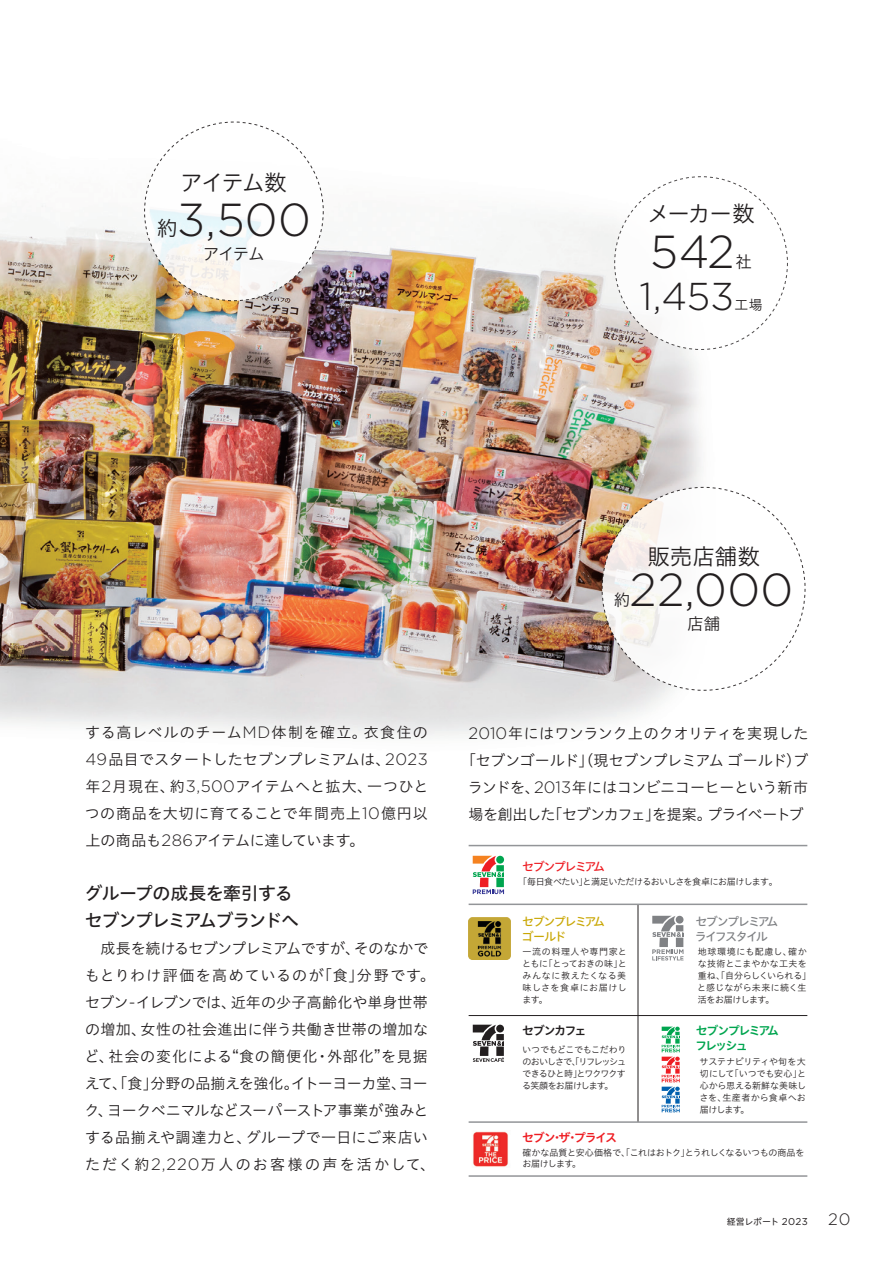
<style>
.page{position:relative;width:893px;height:1263px;background:#fff}
.page>*{position:absolute;margin:0;border:0;box-sizing:border-box;transform-origin:0 0}
.t1{font:300 46.2px "Gotham";letter-spacing:.01em;color:#231f20}
.t2{font:300 38.7px "Gotham";color:#231f20}
.t3{font:22.5px "Hiragino UD Sans Std W3";letter-spacing:-.035em;color:#231f20}
.t4{font:18px/27px "Hiragino UD Sans Std W5";letter-spacing:-.06em;color:#231f20}
.t5{font:16.5px "Hiragino UD Sans Std W3";letter-spacing:-.07em;color:#231f20}
.t6{font:15px/27px "Hiragino UD Sans Std W3";color:#231f20;text-align:justify}
.t7{font:15px/27px "Hiragino UD Sans Std W3";letter-spacing:-.03em;color:#231f20;text-align:center}
.t8{font:13.8px "Hiragino UD Sans Std W3";color:#231f20}
.t9{font:12px/15px "Hiragino UD Sans Std W5";letter-spacing:-.145em;color:#808285}
.t10{font:12px/15px "Hiragino UD Sans Std W6";letter-spacing:-.155em;color:#00a54f}
.t11{font:12px/15px "Hiragino UD Sans Std W5";letter-spacing:-.135em;color:#c9a705}
.t12{font:12px "Hiragino UD Sans Std W6";letter-spacing:-.13em;color:#ee1d23}
.t13{font:12px "Hiragino UD Sans Std W5";letter-spacing:-.14em;color:#ee1d23}
.t14{font:12px "Hiragino UD Sans Std W6";letter-spacing:-.13em;color:#231f20}
.t15{font:9px/12px "Hiragino UD Sans Std W3";letter-spacing:-.03em;color:#231f20;text-align:justify}
.t16{font:9px/12px "Hiragino UD Sans Std W3";letter-spacing:.005em;color:#231f20}
.t17{font:9px "Hiragino UD Sans Std W3";letter-spacing:-.055em;color:#231f20}
.t18{font:9px "Hiragino UD Sans Std W4";letter-spacing:-.02em;color:#231f20}
.s1{font-family:"Hiragino UD Sans Std W3";font-weight:400;font-size:21px}
.s2{font-family:"Gotham";font-weight:300;font-size:16.5px}
.s3{font-family:"Gotham";font-size:9.9px}
</style>
<div class="page">
<img style="left:0;top:121px;width:716px;height:616px">
<img style="left:473px;top:1131px;width:35px;height:36px">
<svg style="left:473px;top:856px;width:31px;height:38px"></svg>
<svg style="left:473px;top:1025px;width:31px;height:37px"></svg>
<svg style="left:652px;top:916px;width:31px;height:44px"></svg>
<img style="left:469px;top:918px;width:42px;height:42px">
<svg style="left:662px;top:1027px;width:18px;height:85px"></svg>
<hr style="left:469px;top:1015px;width:338px;height:1px;background:#231f20">
<hr style="left:638px;top:904px;width:1px;height:218px;background:#231f20">
<svg style="left:145px;top:122px;width:178px;height:179px"></svg>
<div style="left:615px;top:177px;width:172px;height:172px;background:#fff;border-radius:50%"></div>
<div style="left:602px;top:487px;width:203px;height:203px;background:#fff;border-radius:50%"></div>
<hr style="left:469px;top:845px;width:338px;height:1px;background:#939598">
<hr style="left:469px;top:1175px;width:338px;height:2px;background:#939598">
<hr style="left:469px;top:903px;width:338px;height:2px;background:#939598">
<hr style="left:469px;top:1121px;width:338px;height:2px;background:#939598">
<h3 class="t3" style="left:180px;top:165px;width:108px">アイテム数</h3>
<h1 class="t1" style="left:157px;top:191px;width:156px"><span class="s1">約</span>3,500</h1>
<h3 class="t3" style="left:647px;top:197px;width:109px">メーカー数</h3>
<h1 class="t1" style="left:650px;top:223px;width:86px">542</h1>
<p class="t5" style="left:203px;top:242px;width:64px">アイテム</p>
<p class="t5" style="left:735px;top:249px;width:18px">社</p>
<h2 class="t2" style="left:639px;top:271px;width:96px">1,453</h2>
<p class="t8" style="left:734px;top:294px;width:30px">工場</p>
<h3 class="t3" style="left:647px;top:539px;width:114px">販売店舗数</h3>
<p class="t6" style="left:85px;top:718px;width:345px">する高レベルのチーム<span class="s2">MD</span>体制を確立。衣食住の<span class="s2">49</span>品目でスタートしたセブンプレミアムは、<span class="s2">2023</span>年<span class="s2">2</span>月現在、約<span class="s2">3,500</span>アイテムへと拡大、一つひとつの商品を大切に育てることで年間売上<span class="s2">10</span>億円以上の商品も<span class="s2">286</span>アイテムに達しています。</p>
<p class="t4" style="left:85px;top:879px;width:216px">グループの成長を牽引するセブンプレミアムブランドへ</p>
<p class="t6" style="left:84px;top:934px;width:352px;text-align:left">　成長を続けるセブンプレミアムですが、そのなかでもとりわけ評価を高めているのが「食」分野です。セブン<span class="s2">-</span>イレブンでは、近年の少子高齢化や単身世帯の増加、女性の社会進出に伴う共働き世帯の増加など、社会の変化による“食の簡便化・外部化”を見据えて、「食」分野の品揃えを強化。イトーヨーカ堂、ヨーク、ヨークベニマルなどスーパーストア事業が強みとする品揃えや調達力と、グループで一日にご来店いただく約<span class="s2">2,220</span>万人のお客様の声を活かして、</p>
<h1 class="t1" style="left:630px;top:561px;width:165px">22,000</h1>
<p class="t5" style="left:687px;top:612px;width:35px">店舗</p>
<p class="t5" style="left:614px;top:588px;width:18px">約</p>
<p class="t7" style="left:461px;top:719px;width:349px"><span class="s2">2010</span>年にはワンランク上のクオリティを実現した「セブンゴールド」（現セブンプレミアムゴールド）ブランドを、<span class="s2">2013</span>年にはコンビニコーヒーという新市場を創出した「セブンカフェ」を提案。プライベートブ</p>
<p class="t13" style="left:522px;top:857px;width:85px">セブンプレミアム</p>
<p class="t17" style="left:518px;top:875px;width:261px">「毎日食べたい」と満足いただけるおいしさを食卓にお届けします。</p>
<p class="t11" style="left:522px;top:914px;width:85px">セブンプレミアムゴールド</p>
<p class="t15" style="left:522px;top:945px;width:106px">一流の料理人や専門家とともに「とっておきの味」とみんなに教えたくなる美味しさを食卓にお届けします。</p>
<p class="t14" style="left:522px;top:1021px;width:66px">セブンカフェ</p>
<p class="t15" style="left:522px;top:1043px;width:106px">いつでもどこでもこだわりのおいしさで、「リフレッシュできるひと時」とワクワクする笑顔をお届けします。</p>
<p class="t9" style="left:695px;top:914px;width:85px">セブンプレミアムライフスタイル</p>
<p class="t16" style="left:697px;top:945px;width:115px">地球環境にも配慮し、確かな技術とこまやかな工夫を重ね、「自分らしくいられる」と感じながら未来に続く生活をお届けします。</p>
<p class="t10" style="left:695px;top:1022px;width:85px">セブンプレミアムフレッシュ</p>
<p class="t15" style="left:699px;top:1055px;width:108px">サステナビリティや旬を大切にして「いつでも安心」と心から思える新鮮な美味しさを、生産者から食卓へお届けします。</p>
<p class="t12" style="left:522px;top:1128px;width:96px">セブン・ザ・プライス</p>
<p class="t15" style="left:522px;top:1147px;width:283px;line-height:10.5px">確かな品質と安心価格で、「これはおトク」とうれしくなるいつもの商品をお届けします。</p>
<p class="t18" style="left:727px;top:1215px;width:125px">経営レポート <span class="s3">2023</span> <span class="s2">20</span></p>
</div>
